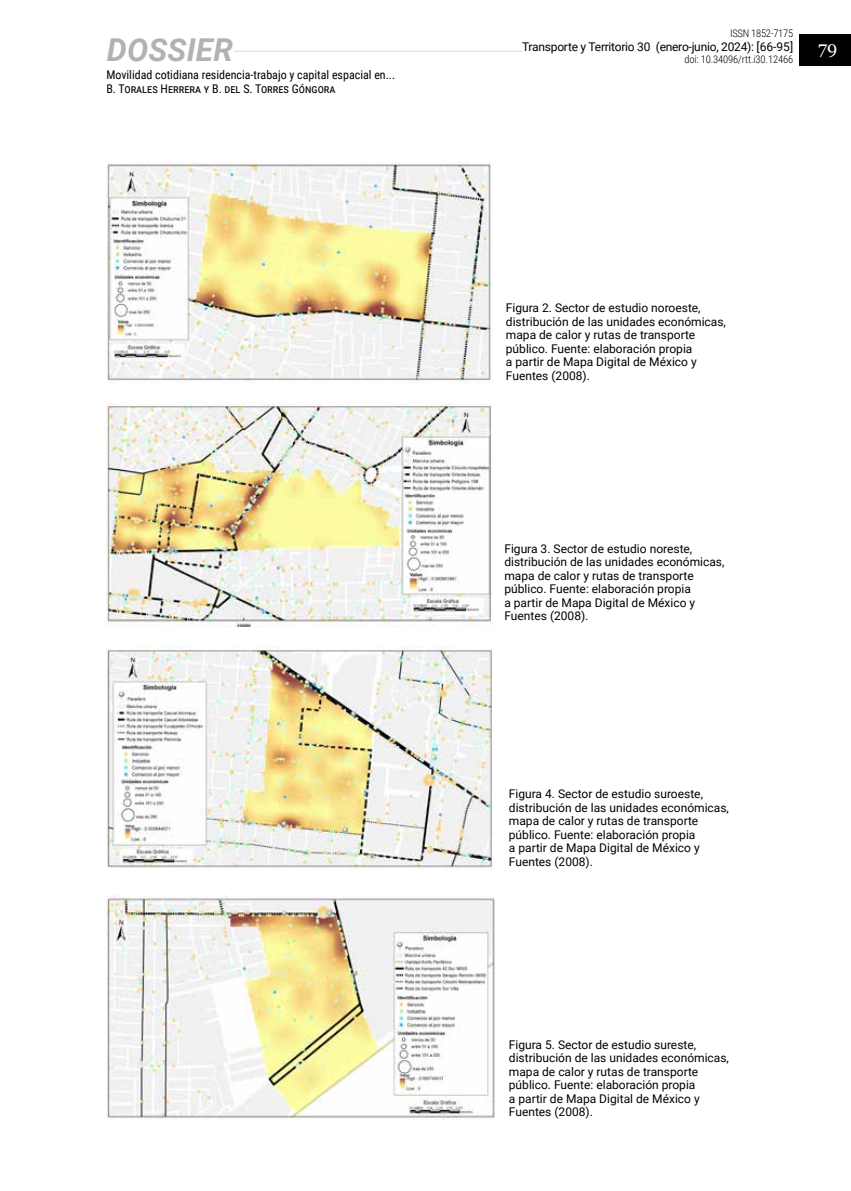
<style>
.page{position:relative;width:851px;height:1191px;background:#fff}
.page>*{position:absolute;margin:0;border:0;box-sizing:border-box;transform-origin:0 0}
.t1{font:italic 700 31.5px "Roboto";letter-spacing:.005em;color:#b3b2b2}
.t2{font:18px "Georgia";color:#fff}
.t3{font:12px/13.5px "Roboto";color:#000}
.t4{font:12px/14.4px "Roboto Condensed";color:#000}
.t5{font:12px "Roboto";letter-spacing:-.02em;color:#000}
.t6{font:300 10.5px "Roboto Condensed";letter-spacing:-.01em;color:#000}
</style>
<div class="page">
<hr style="left:106px;top:51px;width:546px;height:1px;background:#dadada">
<div style="left:522px;top:40px;width:271px;height:15px;background:#fff"></div>
<div style="left:106px;top:48px;width:108px;height:7px;background:#fff"></div>
<div style="left:799px;top:35px;width:51px;height:31px;background:#000"></div>
<div style="left:107px;top:35px;width:127px;height:26px;background:#fff"></div>
<img style="left:106px;top:162px;width:385px;height:222px">
<img style="left:106px;top:404px;width:386px;height:222px">
<img style="left:106px;top:896px;width:389px;height:224px">
<img style="left:106px;top:647px;width:387px;height:222px">
<p class="t6" style="left:730px;top:26px;width:65px">ISSN 1852-7175</p>
<p class="t5" style="left:522px;top:38px;width:272px">Transporte y Territorio 30 (enero-junio, 2024): [66-95]</p>
<p class="t6" style="left:684px;top:52px;width:110px">doi: 10.34096/rtt.i30.12466</p>
<h1 class="t1" style="left:107px;top:28px;width:128px">DOSSIER</h1>
<h2 class="t2" style="left:818px;top:37px;width:21px">79</h2>
<p class="t4" style="left:106px;top:67px;width:290px">Movilidad cotidiana residencia-trabajo y capital espacial en...<br>B. Torales Herrera y B. del S. Torres Góngora</p>
<p class="t3" style="left:506px;top:301px;width:221px">Figura 2. Sector de estudio noroeste, distribución de las unidades económicas, mapa de calor y rutas de transporte público. Fuente: elaboración propia<br>a partir de Mapa Digital de México y Fuentes (2008).</p>
<p class="t3" style="left:504px;top:541px;width:221px">Figura 3. Sector de estudio noreste, distribución de las unidades económicas, mapa de calor y rutas de transporte público. Fuente: elaboración propia<br>a partir de Mapa Digital de México y Fuentes (2008).</p>
<p class="t3" style="left:509px;top:786px;width:221px">Figura 4. Sector de estudio suroeste, distribución de las unidades económicas, mapa de calor y rutas de transporte público. Fuente: elaboración propia<br>a partir de Mapa Digital de México y Fuentes (2008).</p>
<p class="t3" style="left:509px;top:1037px;width:221px">Figura 5. Sector de estudio sureste, distribución de las unidades económicas, mapa de calor y rutas de transporte público. Fuente: elaboración propia<br>a partir de Mapa Digital de México y Fuentes (2008).</p>
</div>
